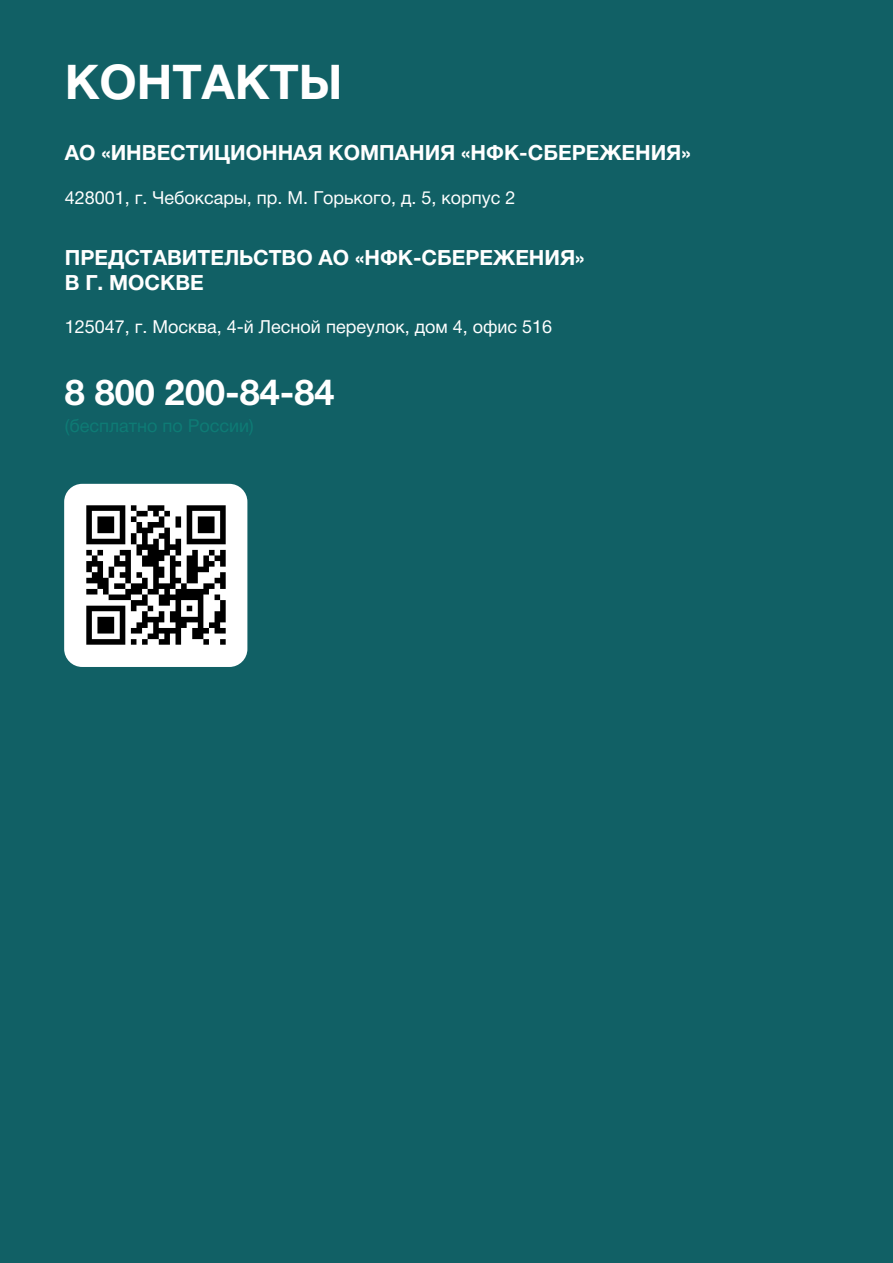
<style>
.page{position:relative;width:893px;height:1263px;background:#fff}
.page>*{position:absolute;margin:0;border:0;box-sizing:border-box;transform-origin:0 0}
.t1{font:700 48px "Helvetica Neue Cyr";color:#fff}
.t2{font:700 36px "Helvetica Neue Cyr";color:#fff}
.t3{font:700 21px/25.2px "Helvetica Neue Cyr";color:#fff}
.t4{font:18px "Helvetica Neue Cyr";color:#fff}
.t5{font:18px "Helvetica Neue Cyr";color:#0e7b75}
</style>
<div class="page">
<div style="left:0;top:0;width:892px;height:1263px;background:#116065"></div>
<img style="left:64px;top:484px;width:183px;height:183px">
<h1 class="t1" style="left:65px;top:56px;width:279px">КОНТАКТЫ</h1>
<p class="t3" style="left:65px;top:140px;width:627px">АО «ИНВЕСТИЦИОННАЯ КОМПАНИЯ «НФК-СБЕРЕЖЕНИЯ»</p>
<p class="t4" style="left:65px;top:187px;width:452px">428001, г. Чебоксары, пр. М. Горького, д. 5, корпус 2</p>
<p class="t3" style="left:65px;top:245px;width:521px">ПРЕДСТАВИТЕЛЬСТВО АО «НФК-СБЕРЕЖЕНИЯ»<br>В Г. МОСКВЕ</p>
<p class="t4" style="left:65px;top:317px;width:489px">125047, г. Москва, 4-й Лесной переулок, дом 4, офис 516</p>
<h2 class="t2" style="left:65px;top:373px;width:271px">8 800 200-84-84</h2>
<p class="t5" style="left:65px;top:416px;width:191px">(бесплатно по России)</p>
</div>
